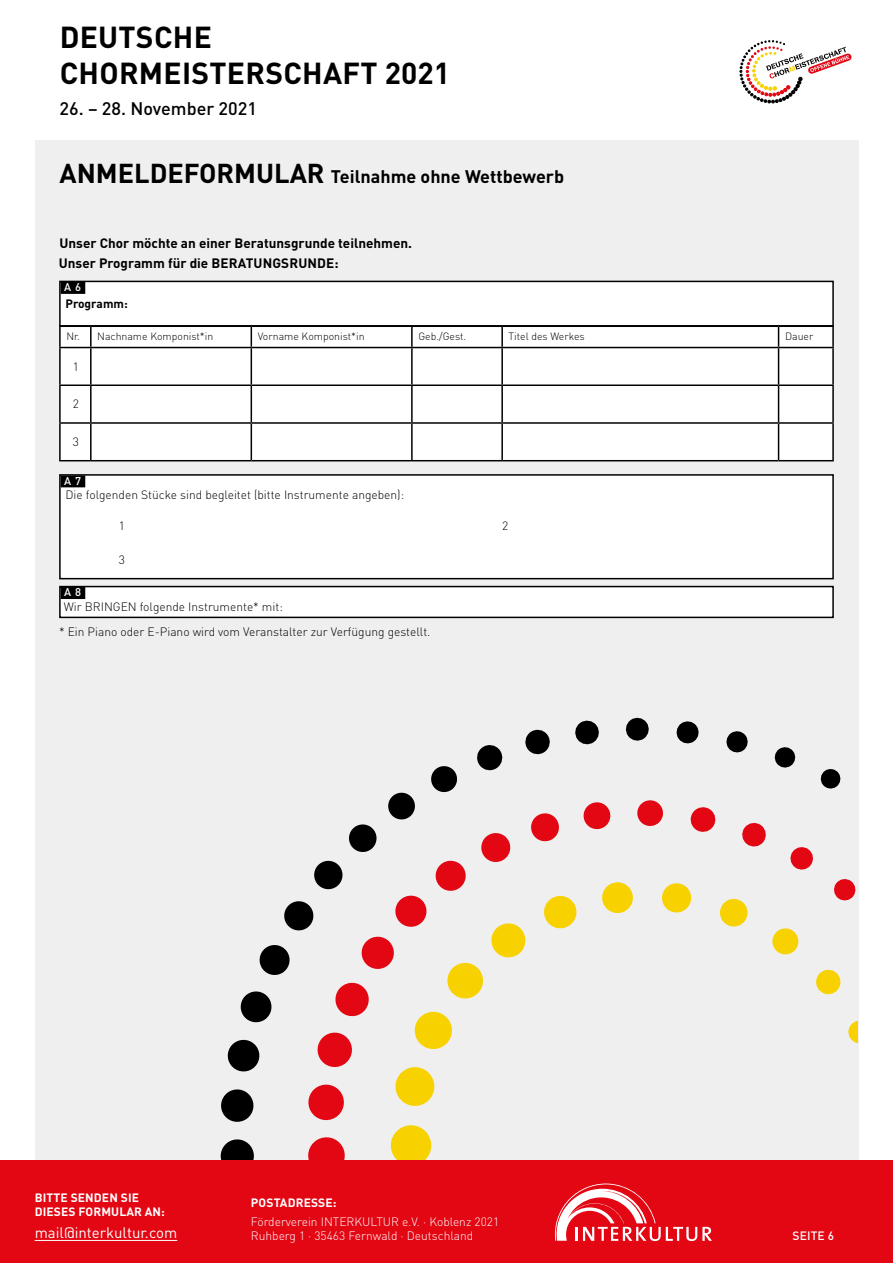
<style>
.page{position:relative;width:893px;height:1263px;background:#fff}
.page>*{position:absolute;margin:0;border:0;box-sizing:border-box;transform-origin:0 0}
.t1{font:700 30px/36px "DIN Pro";letter-spacing:.01em;color:#000}
.t2{font:700 18px "DIN Pro";color:#000}
.t3{font:500 18px "DIN Pro";color:#000}
.t4{font:15px "DIN Pro";color:#fff}
.t5{font:700 13.5px "DIN Pro";color:#000}
.t6{font:300 12px "DIN Pro";color:#000}
.t7{font:300 12px/14.4px "DIN Pro";color:#fff}
.t8{font:700 12px/14.4px "DIN Pro";letter-spacing:.01em;color:#fff}
.t9{font:700 12px "DIN Pro";color:#000}
.t10{font:500 12px "DIN Pro";letter-spacing:.01em;color:#fff}
.t11{font:500 11.25px "DIN Pro";color:#fff}
.t12{font:300 10.5px "DIN Pro";color:#000}
.s1{font-size:27px}
</style>
<div class="page">
<div style="left:35px;top:140px;width:823px;height:1021px;background:#efefef"></div>
<svg style="left:219px;top:717px;width:639px;height:444px"></svg>
<div style="left:0;top:1161px;width:893px;height:102px;background:#e30613"></div>
<svg style="left:555px;top:1183px;width:157px;height:58px"></svg>
<div style="left:60px;top:281px;width:773px;height:45px;background:#fff"></div>
<div style="left:61px;top:282px;width:24px;height:12px;background:#000"></div>
<div style="left:59px;top:281px;width:775px;height:46px;border:2px solid #000"></div>
<div style="left:61px;top:348px;width:771px;height:112px;background:#fff"></div>
<hr style="left:59px;top:325px;width:32px;height:2px;background:#000">
<hr style="left:59px;top:327px;width:2px;height:20px;background:#000">
<hr style="left:91px;top:325px;width:160px;height:2px;background:#000">
<hr style="left:251px;top:325px;width:161px;height:2px;background:#000">
<hr style="left:412px;top:325px;width:90px;height:2px;background:#000">
<hr style="left:502px;top:325px;width:277px;height:2px;background:#000">
<hr style="left:779px;top:325px;width:55px;height:2px;background:#000">
<svg style="left:60px;top:326px;width:772px;height:21px"></svg>
<hr style="left:832px;top:327px;width:2px;height:20px;background:#000">
<hr style="left:59px;top:347px;width:32px;height:1px;background:#000">
<hr style="left:59px;top:348px;width:2px;height:36px;background:#000">
<hr style="left:91px;top:347px;width:160px;height:1px;background:#000">
<hr style="left:90px;top:348px;width:2px;height:36px;background:#000">
<hr style="left:251px;top:347px;width:161px;height:1px;background:#000">
<hr style="left:251px;top:348px;width:1px;height:36px;background:#000">
<hr style="left:412px;top:347px;width:90px;height:1px;background:#000">
<hr style="left:411px;top:348px;width:2px;height:36px;background:#000">
<hr style="left:502px;top:347px;width:277px;height:1px;background:#000">
<hr style="left:501px;top:348px;width:2px;height:36px;background:#000">
<hr style="left:779px;top:347px;width:55px;height:1px;background:#000">
<hr style="left:778px;top:348px;width:1px;height:36px;background:#000">
<hr style="left:832px;top:348px;width:2px;height:36px;background:#000">
<hr style="left:59px;top:384px;width:32px;height:2px;background:#000">
<hr style="left:59px;top:386px;width:2px;height:36px;background:#000">
<hr style="left:91px;top:384px;width:160px;height:2px;background:#000">
<hr style="left:90px;top:386px;width:2px;height:36px;background:#000">
<hr style="left:251px;top:384px;width:161px;height:2px;background:#000">
<hr style="left:251px;top:386px;width:1px;height:36px;background:#000">
<hr style="left:412px;top:384px;width:90px;height:2px;background:#000">
<hr style="left:411px;top:386px;width:2px;height:36px;background:#000">
<hr style="left:502px;top:384px;width:277px;height:2px;background:#000">
<hr style="left:501px;top:386px;width:2px;height:36px;background:#000">
<hr style="left:779px;top:384px;width:55px;height:2px;background:#000">
<hr style="left:778px;top:386px;width:1px;height:36px;background:#000">
<hr style="left:832px;top:386px;width:2px;height:36px;background:#000">
<hr style="left:59px;top:422px;width:32px;height:2px;background:#000">
<hr style="left:59px;top:424px;width:2px;height:36px;background:#000">
<hr style="left:91px;top:422px;width:160px;height:2px;background:#000">
<hr style="left:90px;top:424px;width:2px;height:36px;background:#000">
<hr style="left:251px;top:422px;width:161px;height:2px;background:#000">
<hr style="left:251px;top:424px;width:1px;height:36px;background:#000">
<hr style="left:412px;top:422px;width:90px;height:2px;background:#000">
<hr style="left:411px;top:424px;width:2px;height:36px;background:#000">
<hr style="left:502px;top:422px;width:277px;height:2px;background:#000">
<hr style="left:501px;top:424px;width:2px;height:36px;background:#000">
<hr style="left:779px;top:422px;width:55px;height:2px;background:#000">
<hr style="left:778px;top:424px;width:1px;height:36px;background:#000">
<hr style="left:832px;top:424px;width:2px;height:36px;background:#000">
<hr style="left:59px;top:460px;width:32px;height:1px;background:#000">
<hr style="left:91px;top:460px;width:160px;height:1px;background:#000">
<hr style="left:251px;top:460px;width:161px;height:1px;background:#000">
<hr style="left:412px;top:460px;width:90px;height:1px;background:#000">
<hr style="left:502px;top:460px;width:277px;height:1px;background:#000">
<hr style="left:779px;top:460px;width:55px;height:1px;background:#000">
<div style="left:60px;top:475px;width:773px;height:104px;background:#fff"></div>
<div style="left:61px;top:475px;width:24px;height:12px;background:#000"></div>
<div style="left:59px;top:474px;width:775px;height:105px;border:2px solid #000"></div>
<div style="left:60px;top:586px;width:773px;height:31px;background:#fff"></div>
<div style="left:61px;top:587px;width:24px;height:12px;background:#000"></div>
<div style="left:59px;top:586px;width:775px;height:32px;border:2px solid #000"></div>
<hr style="left:35px;top:1240px;width:142px;height:1px;background:#fff">
<svg style="left:740px;top:41px;width:112px;height:62px"></svg>
<h1 class="t1" style="left:60px;top:18px;width:392px">DEUTSCHE<br>CHORMEISTERSCHAFT 2021</h1>
<h2 class="t3" style="left:60px;top:96px;width:199px">26. – 28. November 2021</h2>
<h2 class="t2" style="left:60px;top:164px;width:506px"><span class="s1">ANMELDEFORMULAR</span> Teilnahme ohne Wettbewerb</h2>
<p class="t5" style="left:60px;top:234px;width:354px">Unser Chor möchte an einer Beratunsgrunde teilnehmen.</p>
<p class="t5" style="left:59px;top:254px;width:281px">Unser Programm für die BERATUNGSRUNDE:</p>
<p class="t11" style="left:64px;top:280px;width:19px">A 6</p>
<p class="t9" style="left:65px;top:296px;width:64px">Programm:</p>
<p class="t12" style="left:66px;top:329px;width:148px">Nr. Nachname Komponist*in</p>
<p class="t12" style="left:258px;top:329px;width:108px">Vorname Komponist*in</p>
<p class="t12" style="left:418px;top:329px;width:49px">Geb./Gest.</p>
<p class="t12" style="left:509px;top:329px;width:78px">Titel des Werkes</p>
<p class="t12" style="left:785px;top:329px;width:30px">Dauer</p>
<p class="t6" style="left:73px;top:358px;width:8px">1</p>
<p class="t6" style="left:73px;top:396px;width:8px">2</p>
<p class="t6" style="left:73px;top:433px;width:8px">3</p>
<p class="t11" style="left:64px;top:473px;width:19px">A 7</p>
<p class="t6" style="left:65px;top:487px;width:340px">Die folgenden Stücke sind begleitet (bitte Instrumente angeben):</p>
<p class="t11" style="left:64px;top:585px;width:19px">A 8</p>
<p class="t6" style="left:119px;top:518px;width:8px">1</p>
<p class="t6" style="left:502px;top:518px;width:8px">2</p>
<p class="t6" style="left:119px;top:551px;width:8px">3</p>
<p class="t6" style="left:64px;top:598px;width:221px">Wir BRINGEN folgende Instrumente* mit:</p>
<p class="t6" style="left:59px;top:624px;width:373px">* Ein Piano oder E-Piano wird vom Veranstalter zur Verfügung gestellt.</p>
<p class="t8" style="left:35px;top:1190px;width:132px">BITTE SENDEN SIE<br>DIESES FORMULAR AN:</p>
<p class="t4" style="left:35px;top:1223px;width:144px">mail@interkultur.com</p>
<p class="t10" style="left:792px;top:1228px;width:43px">SEITE 6</p>
<p class="t8" style="left:251px;top:1195px;width:87px">POSTADRESSE:</p>
<p class="t7" style="left:251px;top:1214px;width:250px">Förderverein INTERKULTUR e.V. · Koblenz 2021<br>Ruhberg 1 · 35463 Fernwald · Deutschland</p>
</div>
